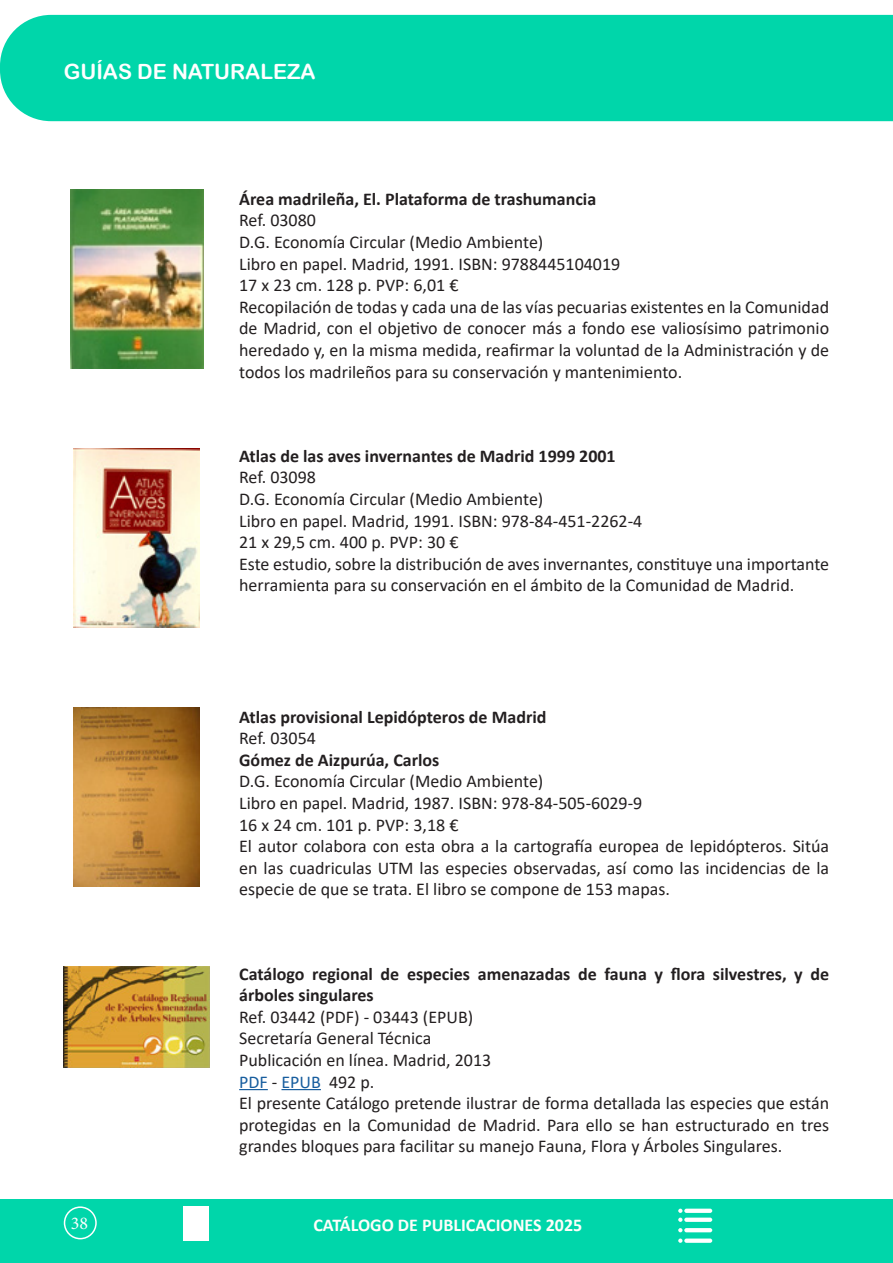
<style>
.page{position:relative;width:893px;height:1263px;background:#fff}
.page>*{position:absolute;margin:0;border:0;box-sizing:border-box;transform-origin:0 0}
.t1{font:21px "Arial Rounded MT Bold";color:#fff}
.t2{font:18px/21.6px "Calibri";color:#231f20;text-align:justify}
.t3{font:700 18px/21.6px "Calibri";color:#231f20}
.t4{font:700 18px "Calibri";color:#fffefa}
.t5{font:18px "Calibri";color:#175d9e}
.t6{font:18px "Minion Pro";color:#fff}
.s1{color:#231f20}
</style>
<div class="page">
<img style="left:64px;top:966px;width:146px;height:102px">
<svg style="left:239px;top:1089px;width:29px;height:1px"></svg>
<hr style="left:281px;top:1089px;width:40px;height:1px;background:#175d9e">
<img style="left:70px;top:189px;width:134px;height:180px">
<img style="left:74px;top:707px;width:126px;height:180px">
<img style="left:74px;top:448px;width:126px;height:180px">
<div style="left:0;top:15px;width:893px;height:106px;background:#00d6aa"></div>
<div style="left:64px;top:64px;width:765px;height:52px;background:#00d6aa"></div>
<div style="left:0;top:1199px;width:893px;height:64px;background:#00d6aa"></div>
<div style="left:183px;top:1206px;width:25px;height:34px;background:#fff"></div>
<div style="left:684px;top:1208px;width:28px;height:5px;background:#fff;border-radius:2px"></div>
<div style="left:684px;top:1217px;width:28px;height:5px;background:#fff;border-radius:2px"></div>
<div style="left:684px;top:1238px;width:28px;height:5px;background:#fff;border-radius:2px"></div>
<svg style="left:684px;top:1228px;width:28px;height:4px"></svg>
<svg style="left:678px;top:1208px;width:4px;height:14px"></svg>
<svg style="left:678px;top:1228px;width:4px;height:4px"></svg>
<svg style="left:678px;top:1238px;width:4px;height:5px"></svg>
<div style="left:64px;top:1206px;width:33px;height:33px;border:2px solid #fff;border-radius:50%"></div>
<p class="t1" style="left:64px;top:59px;width:253px">GUÍAS DE NATURALEZA</p>
<p class="t3" style="left:239px;top:188px;width:359px">Área madrileña, El. Plataforma de trashumancia</p>
<p class="t2" style="left:239px;top:209px;width:78px">Ref. 03080</p>
<p class="t2" style="left:239px;top:231px;width:306px">D.G. Economía Circular (Medio Ambiente)</p>
<p class="t2" style="left:239px;top:252px;width:383px">Libro en papel. Madrid, 1991. ISBN: 9788445104019</p>
<p class="t2" style="left:239px;top:274px;width:221px">17 x 23 cm. 128 p. PVP: 6,01 €</p>
<p class="t2" style="left:239px;top:296px;width:591px">Recopilación de todas y cada una de las vías pecuarias existentes en la Comunidad de Madrid, con el objetivo de conocer más a fondo ese valiosísimo patrimonio heredado y, en la misma medida, reafirmar la voluntad de la Administración y de todos los madrileños para su conservación y mantenimiento.</p>
<p class="t3" style="left:239px;top:445px;width:378px">Atlas de las aves invernantes de Madrid 1999 2001</p>
<p class="t2" style="left:239px;top:466px;width:78px">Ref. 03098</p>
<p class="t2" style="left:239px;top:488px;width:306px">D.G. Economía Circular (Medio Ambiente)</p>
<p class="t2" style="left:239px;top:509px;width:405px">Libro en papel. Madrid, 1991. ISBN: 978-84-451-2262-4</p>
<p class="t2" style="left:239px;top:531px;width:221px">21 x 29,5 cm. 400 p. PVP: 30 €</p>
<p class="t2" style="left:239px;top:552px;width:591px">Este estudio, sobre la distribución de aves invernantes, constituye una importante herramienta para su conservación en el ámbito de la Comunidad de Madrid.</p>
<p class="t3" style="left:239px;top:706px;width:309px">Atlas provisional Lepidópteros de Madrid</p>
<p class="t2" style="left:239px;top:727px;width:78px">Ref. 03054</p>
<p class="t3" style="left:239px;top:749px;width:202px">Gómez de Aizpurúa, Carlos</p>
<p class="t2" style="left:239px;top:770px;width:306px">D.G. Economía Circular (Medio Ambiente)</p>
<p class="t2" style="left:239px;top:792px;width:405px">Libro en papel. Madrid, 1987. ISBN: 978-84-505-6029-9</p>
<p class="t2" style="left:239px;top:813px;width:221px">16 x 24 cm. 101 p. PVP: 3,18 €</p>
<p class="t2" style="left:239px;top:835px;width:591px">El autor colabora con esta obra a la cartografía europea de lepidópteros. Sitúa en las cuadriculas UTM las especies observadas, así como las incidencias de la especie de que se trata. El libro se compone de 153 mapas.</p>
<p class="t3" style="left:239px;top:962px;width:591px">Catálogo regional de especies amenazadas de fauna y flora silvestres, y de árboles singulares</p>
<p class="t2" style="left:239px;top:1005px;width:236px">Ref. 03442 (PDF) - 03443 (EPUB)</p>
<p class="t2" style="left:239px;top:1027px;width:194px">Secretaría General Técnica</p>
<p class="t2" style="left:239px;top:1049px;width:254px">Publicación en línea. Madrid, 2013</p>
<p class="t5" style="left:239px;top:1069px;width:137px">PDF <span class="s1">-</span> EPUB <span class="s1">492 p.</span></p>
<p class="t2" style="left:239px;top:1092px;width:591px">El presente Catálogo pretende ilustrar de forma detallada las especies que están protegidas en la Comunidad de Madrid. Para ello se han estructurado en tres grandes bloques para facilitar su manejo Fauna, Flora y Árboles Singulares.</p>
<p class="t6" style="left:71px;top:1211px;width:19px">38</p>
<p class="t4" style="left:313px;top:1212px;width:270px">CATÁLOGO DE PUBLICACIONES 2025</p>
</div>
